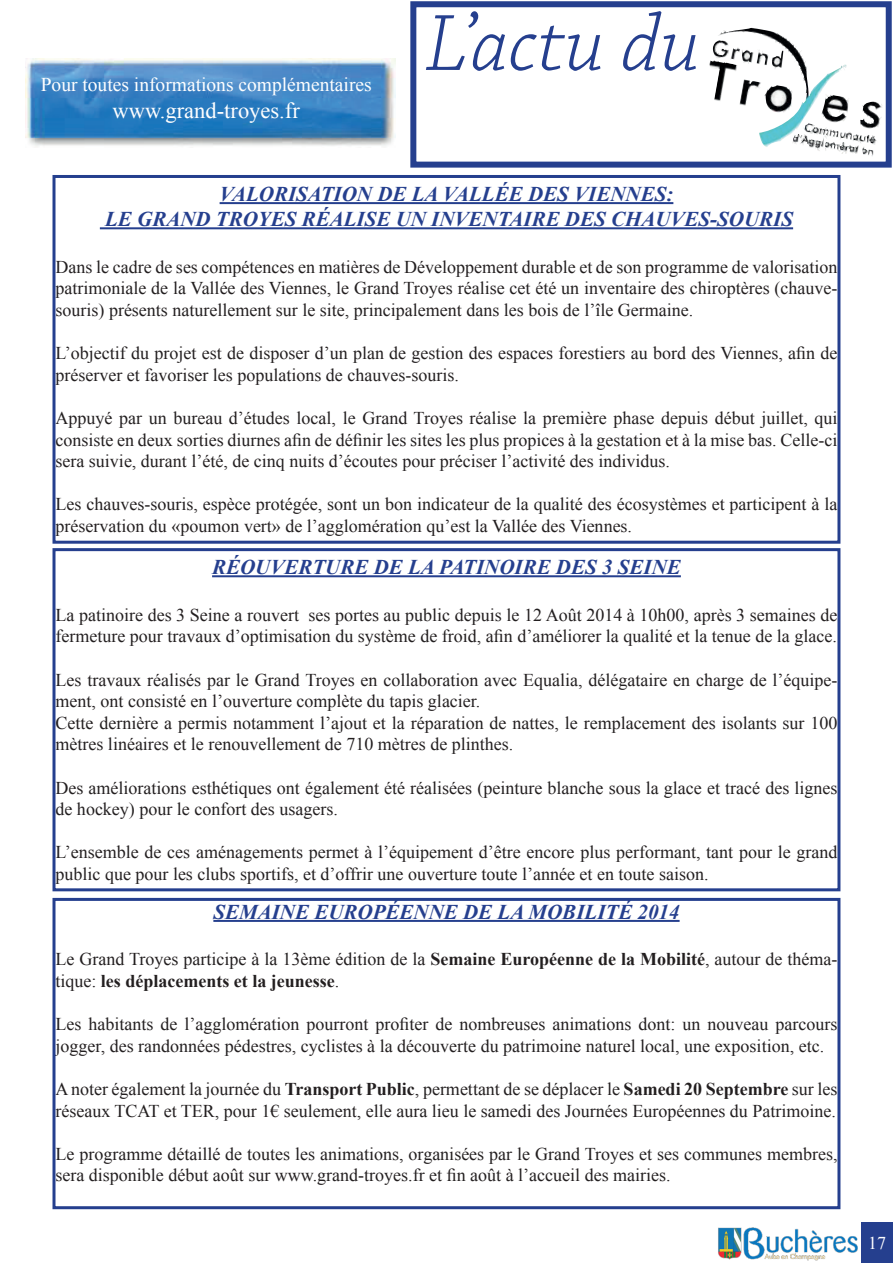
<style>
.page{position:relative;width:893px;height:1263px;background:#fff}
.page>*{position:absolute;margin:0;border:0;box-sizing:border-box;transform-origin:0 0}
.t1{font:italic 300 84px "Chaparral Pro";color:#253f8e}
.t2{font:22.5px "Times New Roman";color:#fff}
.t3{font:italic 700 21px/25.2px "Times New Roman";color:#253f8e;text-align:center}
.t4{font:19.5px "Times New Roman";color:#fff}
.t5{font:18px/21.6px "Times New Roman";color:#231f20}
.t6{font:18px "Times New Roman";color:#fff}
.s1{font-weight:700}
</style>
<div class="page">
<div style="left:410px;top:1px;width:482px;height:167px;border:6px solid #253f8e"></div>
<div style="left:861px;top:1222px;width:32px;height:41px;background:#253f8e"></div>
<img style="left:718px;top:1227px;width:140px;height:34px">
<img style="left:711px;top:28px;width:136px;height:119px">
<hr style="left:220px;top:202px;width:453px;height:2px;background:#253f8e">
<hr style="left:100px;top:227px;width:693px;height:2px;background:#253f8e">
<div style="left:52px;top:175px;width:788px;height:369px;border:3px solid #253f8e"></div>
<hr style="left:212px;top:575px;width:469px;height:2px;background:#253f8e">
<div style="left:52px;top:548px;width:788px;height:343px;border:3px solid #253f8e"></div>
<hr style="left:213px;top:920px;width:467px;height:2px;background:#253f8e">
<div style="left:52px;top:898px;width:788px;height:311px;border:3px solid #253f8e"></div>
<img style="left:26px;top:59px;width:369px;height:88px">
<p class="t4" style="left:41px;top:71px;width:332px">Pour toutes informations complémentaires</p>
<p class="t2" style="left:113px;top:95px;width:189px">www.grand-troyes.fr</p>
<h1 class="t1" style="left:426px;top:-2px;width:275px">L’actu du</h1>
<p class="t3" style="left:105px;top:181px;width:689px">VALORISATION DE LA VALLÉE DES VIENNES:<br>LE GRAND TROYES RÉALISE UN INVENTAIRE DES CHAUVES-SOURIS</p>
<p class="t5" style="left:56px;top:256px;width:783px;text-align:justify">Dans le cadre de ses compétences en matières de Développement durable et de son programme de valorisation patrimoniale de la Vallée des Viennes, le Grand Troyes réalise cet été un inventaire des chiroptères (chauve&shy;souris) présents naturellement sur le site, principalement dans les bois de l’île Germaine.</p>
<p class="t5" style="left:56px;top:342px;width:783px">L’objectif du projet est de disposer d’un plan de gestion des espaces forestiers au bord des Viennes, afin de préserver et favoriser les populations de chauves-souris.</p>
<p class="t5" style="left:56px;top:407px;width:783px;text-align:justify">Appuyé par un bureau d’études local, le Grand Troyes réalise la première phase depuis début juillet, qui consiste en deux sorties diurnes afin de définir les sites les plus propices à la gestation et à la mise bas. Celle-ci sera suivie, durant l’été, de cinq nuits d’écoutes pour préciser l’activité des individus.</p>
<p class="t5" style="left:56px;top:493px;width:783px">Les chauves-souris, espèce protégée, sont un bon indicateur de la qualité des écosystèmes et participent à la préservation du «poumon vert» de l’agglomération qu’est la Vallée des Viennes.</p>
<p class="t3" style="left:212px;top:554px;width:470px">RÉOUVERTURE DE LA PATINOIRE DES 3 SEINE</p>
<p class="t5" style="left:56px;top:604px;width:783px">La patinoire des 3 Seine a rouvert ses portes au public depuis le 12 Août 2014 à 10h00, après 3 semaines de fermeture pour travaux d’optimisation du système de froid, afin d’améliorer la qualité et la tenue de la glace.</p>
<p class="t5" style="left:56px;top:668px;width:783px">Les travaux réalisés par le Grand Troyes en collaboration avec Equalia, délégataire en charge de l’équipe&shy;ment, ont consisté en l’ouverture complète du tapis glacier.<br>Cette dernière a permis notamment l’ajout et la réparation de nattes, le remplacement des isolants sur 100 mètres linéaires et le renouvellement de 710 mètres de plinthes.</p>
<p class="t5" style="left:56px;top:776px;width:783px">Des améliorations esthétiques ont également été réalisées (peinture blanche sous la glace et tracé des lignes de hockey) pour le confort des usagers.</p>
<p class="t5" style="left:56px;top:841px;width:783px">L’ensemble de ces aménagements permet à l’équipement d’être encore plus performant, tant pour le grand public que pour les clubs sportifs, et d’offrir une ouverture toute l’année et en toute saison.</p>
<p class="t3" style="left:213px;top:898px;width:468px">SEMAINE EUROPÉENNE DE LA MOBILITÉ 2014</p>
<p class="t5" style="left:55px;top:948px;width:783px">Le Grand Troyes participe à la 13ème édition de la <span class="s1">Semaine Européenne de la Mobilité</span>, autour de théma&shy;tique: <span class="s1">les déplacements et la jeunesse</span>.</p>
<p class="t5" style="left:55px;top:1013px;width:783px">Les habitants de l’agglomération pourront profiter de nombreuses animations dont: un nouveau parcours jogger, des randonnées pédestres, cyclistes à la découverte du patrimoine naturel local, une exposition, etc.</p>
<p class="t5" style="left:55px;top:1078px;width:783px">A noter également la journée du <span class="s1">Transport Public</span>, permettant de se déplacer le <span class="s1">Samedi 20 Septembre</span> sur les réseaux TCAT et TER, pour 1€ seulement, elle aura lieu le samedi des Journées Européennes du Patrimoine.</p>
<p class="t5" style="left:55px;top:1143px;width:783px">Le programme détaillé de toutes les animations, organisées par le Grand Troyes et ses communes membres, sera disponible début août sur www.grand-troyes.fr et fin août à l’accueil des mairies.</p>
<p class="t6" style="left:868px;top:1231px;width:19px">17</p>
</div>
